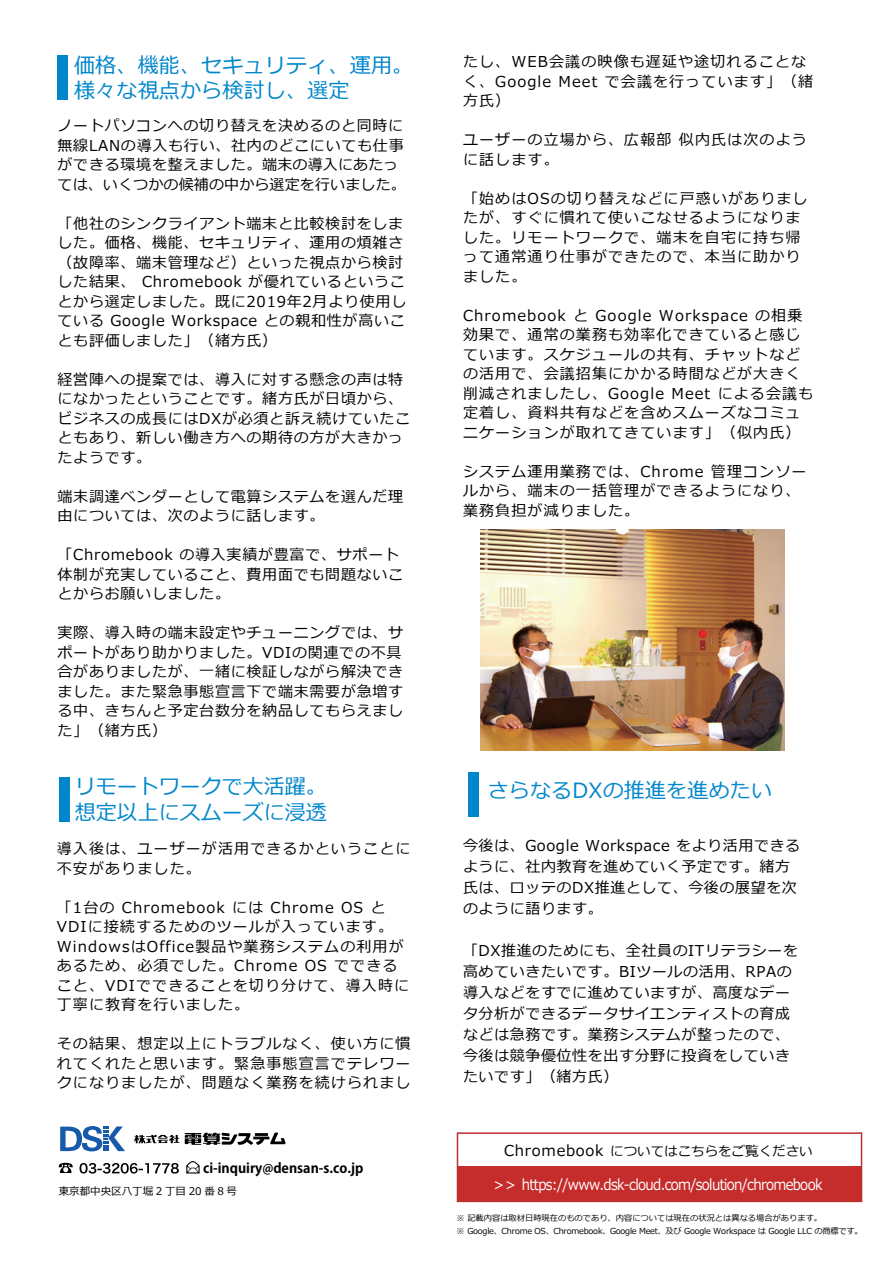
<style>
.page{position:relative;width:893px;height:1263px;background:#fff}
.page>*{position:absolute;margin:0;border:0;box-sizing:border-box;transform-origin:0 0}
.t1{font:21px/25.5px "Meiryo";letter-spacing:.01em;color:#0086cb}
.t2{font:15px/19.5px "Meiryo";letter-spacing:.05em;color:#000}
.t3{font:15px/19.5px "Meiryo";letter-spacing:.075em;color:#000}
.t4{font:15px "Meiryo";letter-spacing:-.05em;color:#fff;scale:.9 1}
.t5{font:13.5px "Meiryo";color:#000}
.t6{font:700 13.5px "Koz Go Pro";color:#000}
.t7{font:10.5px "Meiryo";color:#000}
.t8{font:8.25px "Meiryo";letter-spacing:-.025em;color:#000}
.t9{font:8.25px "Meiryo";color:#000}
.s1{font-size:15px}
</style>
<div class="page">
<div style="left:458px;top:1166px;width:403px;height:35px;background:#c52d2c"></div>
<svg style="left:80px;top:1163px;width:99px;height:10px"></svg>
<svg style="left:59px;top:1163px;width:14px;height:10px"></svg>
<svg style="left:186px;top:1161px;width:14px;height:12px"></svg>
<svg style="left:60px;top:1126px;width:65px;height:26px"></svg>
<svg style="left:134px;top:1135px;width:45px;height:8px"></svg>
<svg style="left:185px;top:1132px;width:101px;height:13px"></svg>
<div style="left:457px;top:1132px;width:405px;height:70px;border:2px solid #ba312e"></div>
<div style="left:59px;top:777px;width:10px;height:45px;background:#0086cb"></div>
<div style="left:58px;top:55px;width:10px;height:45px;background:#0086cb"></div>
<div style="left:468px;top:772px;width:11px;height:45px;background:#0086cb"></div>
<img style="left:481px;top:529px;width:303px;height:222px">
<h1 class="t1" style="left:74px;top:54px;width:341px">価格、機能、セキュリティ、運用。様々な視点から検討し、選定</h1>
<p class="t3" style="left:463px;top:53px;width:352px">たし、WEB会議の映像も遅延や途切れることなく、Google Meet で会議を行っています」（緒方氏）</p>
<p class="t3" style="left:463px;top:131px;width:345px">ユーザーの立場から、広報部 似内氏は次のように話します。</p>
<p class="t3" style="left:463px;top:189px;width:346px">「始めはOSの切り替えなどに戸惑いがありましたが、すぐに慣れて使いこなせるようになりました。リモートワークで、端末を自宅に持ち帰って通常通り仕事ができたので、本当に助かりました。</p>
<p class="t3" style="left:463px;top:306px;width:352px">Chromebook と Google Workspace の相乗効果で、通常の業務も効率化できていると感じています。スケジュールの共有、チャットなどの活用で、会議招集にかかる時間などが大きく削減されましたし、Google Meet による会議も定着し、資料共有などを含めスムーズなコミュニケーションが取れてきています」（似内氏）</p>
<p class="t3" style="left:463px;top:462px;width:345px">システム運用業務では、Chrome 管理コンソールから、端末の一括管理ができるようになり、業務負担が減りました。</p>
<p class="t2" style="left:58px;top:117px;width:350px">ノートパソコンへの切り替えを決めるのと同時に無線LANの導入も行い、社内のどこにいても仕事ができる環境を整えました。端末の導入にあたっては、いくつかの候補の中から選定を行いました。</p>
<p class="t2" style="left:58px;top:214px;width:350px">「他社のシンクライアント端末と比較検討をしました。価格、機能、セキュリティ、運用の煩雑さ（故障率、端末管理など）といった視点から検討した結果、 Chromebook が優れているということから選定しました。既に2019年2月より使用している Google Workspace との親和性が高いことも評価しました」（緒方氏）</p>
<p class="t2" style="left:58px;top:370px;width:354px">経営陣への提案では、導入に対する懸念の声は特になかったということです。緒方氏が日頃から、ビジネスの成長にはDXが必須と訴え続けていたこともあり、新しい働き方への期待の方が大きかったようです。</p>
<p class="t2" style="left:58px;top:487px;width:347px">端末調達ベンダーとして電算システムを選んだ理由については、次のように話します。</p>
<p class="t2" style="left:58px;top:546px;width:347px">「Chromebook の導入実績が豊富で、サポート体制が充実していること、費用面でも問題ないことからお願いしました。</p>
<p class="t2" style="left:58px;top:624px;width:347px;text-align:justify">実際、導入時の端末設定やチューニングでは、サポートがあり助かりました。VDIの関連での不具合がありましたが、一緒に検証しながら解決できました。また緊急事態宣言下で端末需要が急増する中、きちんと予定台数分を納品してもらえました」（緒方氏）</p>
<h1 class="t1" style="left:75px;top:775px;width:254px">リモートワークで大活躍。想定以上にスムーズに浸透</h1>
<p class="t3" style="left:57px;top:840px;width:355px">導入後は、ユーザーが活用できるかということに不安がありました。</p>
<p class="t3" style="left:57px;top:898px;width:354px">「1台の Chromebook には Chrome OS と<br>VDIに接続するためのツールが入っています。<br>WindowsはOffice製品や業務システムの利用があるため、必須でした。Chrome OS でできること、VDIでできることを切り分けて、導入時に丁寧に教育を行いました。</p>
<p class="t2" style="left:57px;top:1035px;width:355px;text-align:justify">その結果、想定以上にトラブルなく、使い方に慣れてくれたと思います。緊急事態宣言でテレワークになりましたが、問題なく業務を続けられまし</p>
<p class="t6" style="left:203px;top:1159px;width:162px">ci-inquiry@densan-s.co.jp</p>
<h1 class="t1" style="left:488px;top:779px;width:286px">さらなるDXの推進を進めたい</h1>
<p class="t2" style="left:463px;top:835px;width:339px;line-height:21px">今後は、Google Workspace をより活用できるように、社内教育を進めていく予定です。緒方氏は、ロッテのDX推進として、今後の展望を次のように語ります。</p>
<p class="t2" style="left:463px;top:940px;width:337px;line-height:21px">「DX推進のためにも、全社員のITリテラシーを高めていきたいです。BIツールの活用、RPAの導入などをすでに進めていますが、高度なデータ分析ができるデータサイエンティストの育成などは急務です。業務システムが整ったので、今後は競争優位性を出す分野に投資をしていきたいです」（緒方氏）</p>
<p class="t5" style="left:504px;top:1142px;width:310px"><span class="s1">Chromebook</span> についてはこちらをご覧ください</p>
<p class="t7" style="left:59px;top:1183px;width:180px">東京都中央区八丁堀 2 丁目 20 番 8 号</p>
<p class="t4" style="left:493px;top:1174px;width:367px">&gt;&gt; https://www.dsk-cloud.com/solution/chromebook</p>
<p class="t9" style="left:456px;top:1212px;width:367px">※ 記載内容は取材日時現在のものであり、内容については現在の状況とは異なる場合があります。</p>
<p class="t8" style="left:456px;top:1225px;width:408px">※ Google、Chrome OS、Chromebook、Google Meet、及び Google Workspace は Google LLC の商標です。</p>
</div>
